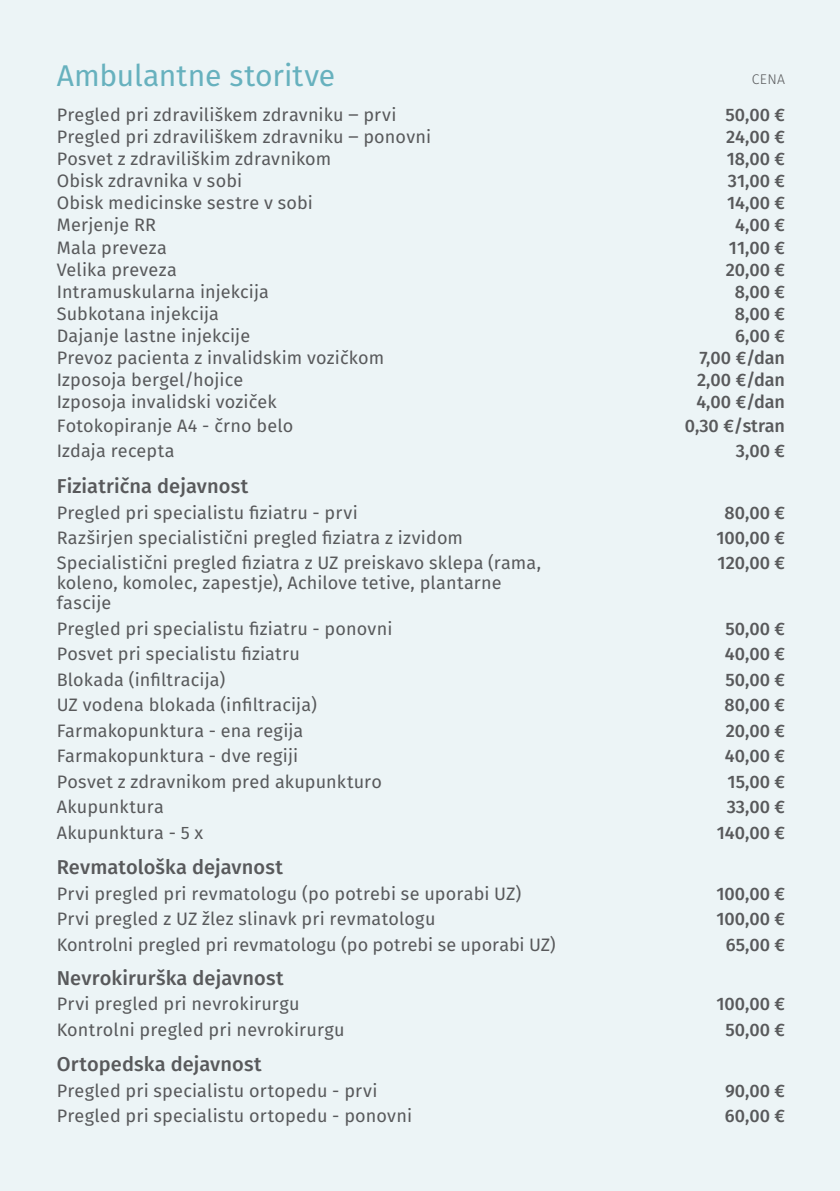
<style>
.page{position:relative;width:840px;height:1191px;background:#fff}
.page>*{position:absolute;margin:0;border:0;box-sizing:border-box;transform-origin:0 0}
.t1{font:30px "Fira Sans";color:#67b1be}
.t2{font:500 20px "Fira Sans";letter-spacing:.005em;color:#58595b}
.t3{font:18px/20px "Fira Sans";letter-spacing:.01em;color:#58595b}
.t4{font:500 18px "Fira Sans";color:#58595b}
.t5{font:300 14px "Fira Sans";color:#58595b}
</style>
<div class="page">
<div style="left:0;top:0;width:839px;height:1191px;background:#ecf4f6"></div>
<h1 class="t1" style="left:57px;top:54px;width:280px">Ambulantne storitve</h1>
<p class="t5" style="left:751px;top:69px;width:35px">CENA</p>
<p class="t3" style="left:57px;top:106px;width:341px">Pregled pri zdraviliškem zdravniku ‒ prvi</p>
<p class="t4" style="left:725px;top:102px;width:61px">50,00 €</p>
<p class="t3" style="left:57px;top:128px;width:376px">Pregled pri zdraviliškem zdravniku ‒ ponovni</p>
<p class="t4" style="left:725px;top:124px;width:60px">24,00 €</p>
<p class="t3" style="left:57px;top:150px;width:276px">Posvet z zdraviliškim zdravnikom</p>
<p class="t4" style="left:726px;top:146px;width:60px">18,00 €</p>
<p class="t3" style="left:57px;top:172px;width:187px">Obisk zdravnika v sobi</p>
<p class="t4" style="left:727px;top:168px;width:59px">31,00 €</p>
<p class="t3" style="left:57px;top:194px;width:258px">Obisk medicinske sestre v sobi</p>
<p class="t4" style="left:726px;top:190px;width:59px">14,00 €</p>
<p class="t3" style="left:57px;top:216px;width:101px">Merjenje RR</p>
<p class="t4" style="left:734px;top:212px;width:51px">4,00 €</p>
<p class="t3" style="left:57px;top:238px;width:112px">Mala preveza</p>
<p class="t4" style="left:728px;top:235px;width:58px">11,00 €</p>
<p class="t3" style="left:57px;top:261px;width:122px">Velika preveza</p>
<p class="t4" style="left:725px;top:257px;width:61px">20,00 €</p>
<p class="t3" style="left:57px;top:283px;width:213px">Intramuskularna injekcija</p>
<p class="t4" style="left:734px;top:279px;width:52px">8,00 €</p>
<p class="t3" style="left:57px;top:305px;width:164px">Subkotana injekcija</p>
<p class="t4" style="left:734px;top:301px;width:52px">8,00 €</p>
<p class="t3" style="left:57px;top:327px;width:195px">Dajanje lastne injekcije</p>
<p class="t4" style="left:734px;top:323px;width:51px">6,00 €</p>
<p class="t3" style="left:57px;top:349px;width:329px">Prevoz pacienta z invalidskim vozičkom</p>
<p class="t4" style="left:699px;top:345px;width:87px">7,00 €/dan</p>
<p class="t3" style="left:57px;top:371px;width:188px">Izposoja bergel/hojice</p>
<p class="t4" style="left:696px;top:367px;width:89px">2,00 €/dan</p>
<p class="t3" style="left:57px;top:393px;width:221px">Izposoja invalidski voziček</p>
<p class="t4" style="left:696px;top:389px;width:90px">4,00 €/dan</p>
<p class="t3" style="left:57px;top:417px;width:238px">Fotokopiranje A4 - črno belo</p>
<p class="t4" style="left:684px;top:413px;width:102px">0,30 €/stran</p>
<p class="t3" style="left:57px;top:442px;width:119px">Izdaja recepta</p>
<p class="t4" style="left:735px;top:438px;width:51px">3,00 €</p>
<p class="t2" style="left:57px;top:472px;width:193px">Fiziatrična dejavnost</p>
<p class="t3" style="left:57px;top:503px;width:302px">Pregled pri specialistu fiziatru - prvi</p>
<p class="t4" style="left:724px;top:499px;width:62px">80,00 €</p>
<p class="t3" style="left:57px;top:529px;width:407px">Razširjen specialistični pregled fiziatra z izvidom</p>
<p class="t4" style="left:716px;top:525px;width:70px">100,00 €</p>
<p class="t3" style="left:57px;top:554px;width:485px">Specialistični pregled fiziatra z UZ preiskavo sklepa (rama, koleno, komolec, zapestje), Achilove tetive, plantarne fascije</p>
<p class="t4" style="left:717px;top:550px;width:69px">120,00 €</p>
<p class="t3" style="left:57px;top:620px;width:337px">Pregled pri specialistu fiziatru - ponovni</p>
<p class="t4" style="left:725px;top:616px;width:61px">50,00 €</p>
<p class="t3" style="left:57px;top:645px;width:245px">Posvet pri specialistu fiziatru</p>
<p class="t4" style="left:724px;top:641px;width:62px">40,00 €</p>
<p class="t3" style="left:57px;top:671px;width:170px">Blokada (infiltracija)</p>
<p class="t4" style="left:725px;top:667px;width:61px">50,00 €</p>
<p class="t3" style="left:57px;top:696px;width:261px">UZ vodena blokada (infiltracija)</p>
<p class="t4" style="left:724px;top:692px;width:62px">80,00 €</p>
<p class="t3" style="left:57px;top:722px;width:248px">Farmakopunktura - ena regija</p>
<p class="t4" style="left:725px;top:718px;width:61px">20,00 €</p>
<p class="t3" style="left:57px;top:747px;width:243px">Farmakopunktura - dve regiji</p>
<p class="t4" style="left:724px;top:743px;width:62px">40,00 €</p>
<p class="t3" style="left:57px;top:773px;width:326px">Posvet z zdravnikom pred akupunkturo</p>
<p class="t4" style="left:727px;top:769px;width:59px">15,00 €</p>
<p class="t3" style="left:57px;top:798px;width:109px">Akupunktura</p>
<p class="t4" style="left:726px;top:794px;width:60px">33,00 €</p>
<p class="t3" style="left:57px;top:824px;width:148px">Akupunktura - 5 x</p>
<p class="t4" style="left:716px;top:820px;width:70px">140,00 €</p>
<p class="t2" style="left:57px;top:853px;width:228px">Revmatološka dejavnost</p>
<p class="t3" style="left:57px;top:885px;width:465px">Prvi pregled pri revmatologu (po potrebi se uporabi UZ)</p>
<p class="t4" style="left:716px;top:881px;width:70px">100,00 €</p>
<p class="t3" style="left:57px;top:910px;width:380px">Prvi pregled z UZ žlez slinavk pri revmatologu</p>
<p class="t4" style="left:716px;top:906px;width:70px">100,00 €</p>
<p class="t3" style="left:57px;top:935px;width:500px">Kontrolni pregled pri revmatologu (po potrebi se uporabi UZ)</p>
<p class="t4" style="left:725px;top:932px;width:61px">65,00 €</p>
<p class="t2" style="left:57px;top:964px;width:228px">Nevrokirurška dejavnost</p>
<p class="t3" style="left:57px;top:995px;width:244px">Prvi pregled pri nevrokirurgu</p>
<p class="t4" style="left:716px;top:991px;width:70px">100,00 €</p>
<p class="t3" style="left:57px;top:1021px;width:289px">Kontrolni pregled pri nevrokirurgu</p>
<p class="t4" style="left:725px;top:1017px;width:61px">50,00 €</p>
<p class="t2" style="left:57px;top:1050px;width:206px">Ortopedska dejavnost</p>
<p class="t3" style="left:57px;top:1082px;width:322px">Pregled pri specialistu ortopedu - prvi</p>
<p class="t4" style="left:724px;top:1078px;width:62px">90,00 €</p>
<p class="t3" style="left:57px;top:1107px;width:357px">Pregled pri specialistu ortopedu - ponovni</p>
<p class="t4" style="left:724px;top:1103px;width:62px">60,00 €</p>
</div>
